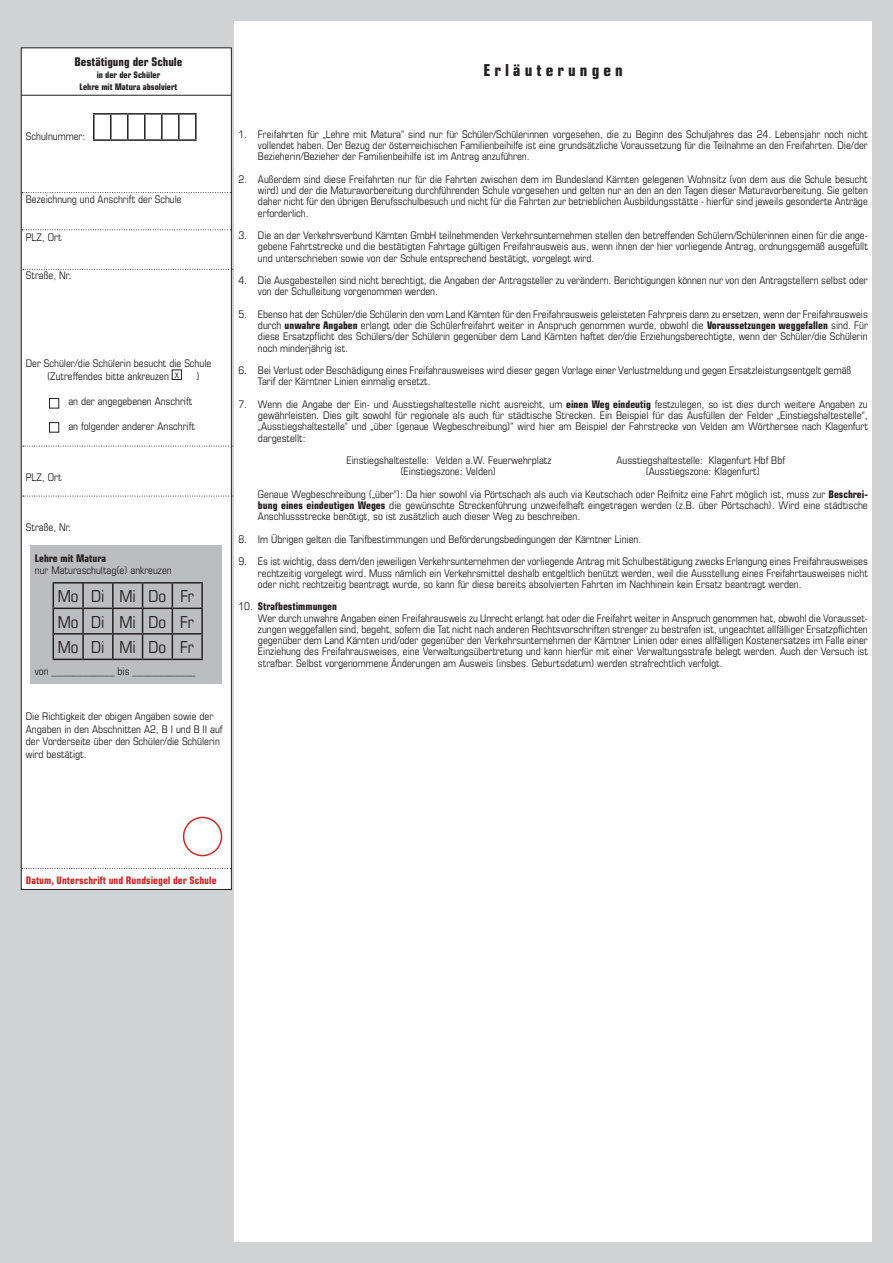
<style>
.page{position:relative;width:893px;height:1263px;background:#d1d2d4}
.page>*{position:absolute;margin:0;border:0;box-sizing:border-box;transform-origin:0 0}
.t1{font:condensed 16.5px/25.5px "Eurostile";color:#231f20;text-align:justify}
.t2{font:700 condensed 16.5px "Eurostile";color:#231f20}
.t3{font:700 condensed 12px "Eurostile";color:#231f20}
.t4{font:condensed 10.5px/11.2px "Eurostile";color:#231f20}
.t5{font:700 condensed 10.5px "Eurostile";color:#c72d29}
.t6{font:700 condensed 10.5px "Eurostile";color:#231f20}
.t7{font:700 condensed 9px/12px "Eurostile";color:#231f20;text-align:center}
.s1{font-weight:700}
</style>
<div class="page">
<div style="left:234px;top:21px;width:638px;height:1221px;background:#fff"></div>
<div style="left:21px;top:48px;width:210px;height:841px;background:#fff"></div>
<div style="left:172px;top:370px;width:10px;height:10px;border:1px solid #231f20"></div>
<div style="left:21px;top:47px;width:211px;height:843px;border:1px solid #231f20"></div>
<hr style="left:21px;top:95px;width:210px;height:1px;background:#231f20">
<hr style="left:93px;top:115px;width:2px;height:24px;background:#231f20">
<hr style="left:110px;top:115px;width:2px;height:24px;background:#231f20">
<hr style="left:127px;top:115px;width:2px;height:24px;background:#231f20">
<hr style="left:144px;top:115px;width:2px;height:24px;background:#231f20">
<hr style="left:161px;top:115px;width:2px;height:24px;background:#231f20">
<svg style="left:93px;top:113px;width:104px;height:2px"></svg>
<hr style="left:178px;top:115px;width:2px;height:24px;background:#231f20">
<hr style="left:195px;top:115px;width:2px;height:24px;background:#231f20">
<svg style="left:93px;top:139px;width:104px;height:2px"></svg>
<div style="left:49px;top:422px;width:10px;height:11px;border:1px solid #231f20"></div>
<div style="left:49px;top:398px;width:10px;height:10px;border:1px solid #231f20"></div>
<svg style="left:23px;top:446px;width:209px;height:1px"></svg>
<svg style="left:23px;top:496px;width:209px;height:1px"></svg>
<svg style="left:22px;top:868px;width:209px;height:1px"></svg>
<div style="left:183px;top:817px;width:39px;height:39px;border:2px solid #c72d29;border-radius:50%"></div>
<svg style="left:22px;top:192px;width:209px;height:1px"></svg>
<svg style="left:22px;top:229px;width:209px;height:1px"></svg>
<svg style="left:23px;top:269px;width:209px;height:1px"></svg>
<div style="left:31px;top:545px;width:191px;height:139px;background:#bcbdc0"></div>
<hr style="left:53px;top:582px;width:30px;height:1px;background:#231f20">
<hr style="left:83px;top:582px;width:30px;height:1px;background:#231f20">
<hr style="left:82px;top:583px;width:2px;height:25px;background:#231f20">
<hr style="left:113px;top:582px;width:30px;height:1px;background:#231f20">
<hr style="left:112px;top:583px;width:2px;height:25px;background:#231f20">
<hr style="left:172px;top:582px;width:31px;height:1px;background:#231f20">
<hr style="left:201px;top:583px;width:2px;height:25px;background:#231f20">
<hr style="left:53px;top:608px;width:30px;height:1px;background:#231f20">
<hr style="left:83px;top:608px;width:30px;height:1px;background:#231f20">
<hr style="left:82px;top:609px;width:2px;height:24px;background:#231f20">
<hr style="left:113px;top:608px;width:30px;height:1px;background:#231f20">
<hr style="left:112px;top:609px;width:2px;height:24px;background:#231f20">
<hr style="left:172px;top:608px;width:31px;height:1px;background:#231f20">
<hr style="left:201px;top:609px;width:2px;height:24px;background:#231f20">
<hr style="left:53px;top:633px;width:30px;height:2px;background:#231f20">
<svg style="left:53px;top:583px;width:1px;height:76px"></svg>
<hr style="left:83px;top:633px;width:30px;height:2px;background:#231f20">
<hr style="left:82px;top:635px;width:2px;height:24px;background:#231f20">
<hr style="left:113px;top:633px;width:30px;height:2px;background:#231f20">
<hr style="left:112px;top:635px;width:2px;height:24px;background:#231f20">
<hr style="left:172px;top:633px;width:31px;height:2px;background:#231f20">
<hr style="left:201px;top:635px;width:2px;height:24px;background:#231f20">
<hr style="left:53px;top:659px;width:30px;height:1px;background:#231f20">
<hr style="left:83px;top:659px;width:30px;height:1px;background:#231f20">
<hr style="left:113px;top:659px;width:30px;height:1px;background:#231f20">
<svg style="left:142px;top:582px;width:31px;height:78px"></svg>
<hr style="left:172px;top:659px;width:31px;height:1px;background:#231f20">
<p class="t3" style="left:74px;top:54px;width:109px">Bestätigung der Schule</p>
<p class="t7" style="left:79px;top:69px;width:100px">in der der Schüler<br>Lehre mit Matura absolviert</p>
<h1 class="t2" style="left:483px;top:60px;width:141px">E r l ä u t e r u n g e n</h1>
<p class="t4" style="left:26px;top:131px;width:61px">Schulnummer:</p>
<p class="t4" style="left:26px;top:194px;width:157px">Bezeichnung und Anschrift der Schule</p>
<p class="t4" style="left:26px;top:232px;width:37px">PLZ, Ort</p>
<p class="t4" style="left:26px;top:269px;width:47px">Straße, Nr.</p>
<p class="t4" style="left:47px;top:357px;width:166px;line-height:12.6px;text-indent:-21px">Der Schüler/die Schülerin besucht die Schule (Zutreffendes bitte ankreuzen x</p>
<p class="t4" style="left:196px;top:370px;width:5px">)</p>
<p class="t4" style="left:68px;top:395px;width:125px">an der angegebenen Anschrift</p>
<p class="t4" style="left:68px;top:421px;width:128px">an folgender anderer Anschrift</p>
<p class="t4" style="left:26px;top:471px;width:37px">PLZ, Ort</p>
<p class="t4" style="left:26px;top:521px;width:47px">Straße, Nr.</p>
<p class="t6" style="left:35px;top:552px;width:73px">Lehre mit Matura</p>
<p class="t4" style="left:35px;top:565px;width:138px">nur Maturaschultag(e) ankreuzen</p>
<h1 class="t1" style="left:58px;top:583px;width:138px">Mo Di Mi Do Fr Mo Di Mi Do Fr Mo Di Mi Do Fr</h1>
<p class="t4" style="left:35px;top:666px;width:162px">von ____________ bis ____________</p>
<p class="t4" style="left:26px;top:710px;width:198px;line-height:12.6px">Die Richtigkeit der obigen Angaben sowie der Angaben in den Abschnitten A2, B I und B II auf der Vorderseite über den Schüler/die Schülerin wird bestätigt.</p>
<p class="t4" style="left:258px;top:128px;width:611px;text-align:justify;text-indent:-20px">1. Freifahrten für „Lehre mit Matura“ sind nur für Schüler/Schülerinnen vorgesehen, die zu Beginn des Schuljahres das 24. Lebensjahr noch nicht vollendet haben. Der Bezug der österreichischen Familienbeihilfe ist eine grundsätzliche Voraussetzung für die Teilnahme an den Freifahrten. Die/der Bezieherin/Bezieher der Familienbeihilfe ist im Antrag anzuführen.</p>
<p class="t4" style="left:258px;top:173px;width:611px;text-align:justify;text-indent:-19px">2. Außerdem sind diese Freifahrten nur für die Fahrten zwischen dem im Bundesland Kärnten gelegenen Wohnsitz (von dem aus die Schule besucht wird) und der die Maturavorbereitung durchführenden Schule vorgesehen und gelten nur an den an den Tagen dieser Maturavorbereitung. Sie gelten daher nicht für den übrigen Berufsschulbesuch und nicht für die Fahrten zur betrieblichen Ausbildungsstätte - hierfür sind jeweils gesonderte Anträge erforderlich.</p>
<p class="t4" style="left:258px;top:230px;width:611px;text-align:justify;text-indent:-19px">3. Die an der Verkehrsverbund Kärnten GmbH teilnehmenden Verkehrsunternehmen stellen den betreffenden Schülern/Schülerinnen einen für die ange&shy;gebene Fahrtstrecke und die bestätigten Fahrtage gültigen Freifahrausweis aus, wenn ihnen der hier vorliegende Antrag, ordnungsgemäß ausgefüllt und unterschrieben sowie von der Schule entsprechend bestätigt, vorgelegt wird.</p>
<p class="t4" style="left:258px;top:274px;width:611px;text-indent:-19px">4. Die Ausgabestellen sind nicht berechtigt, die Angaben der Antragsteller zu verändern. Berichtigungen können nur von den Antragstellern selbst oder von der Schulleitung vorgenommen werden.</p>
<p class="t4" style="left:258px;top:308px;width:611px;text-align:justify;text-indent:-20px">5. Ebenso hat der Schüler/die Schülerin den vom Land Kärnten für den Freifahrausweis geleisteten Fahrpreis dann zu ersetzen, wenn der Freifahrausweis durch <span class="s1">unwahre Angaben</span> erlangt oder die Schülerfreifahrt weiter in Anspruch genommen wurde, obwohl die <span class="s1">Voraussetzungen weggefallen</span> sind. Für diese Ersatzpflicht des Schülers/der Schülerin gegenüber dem Land Kärnten haftet der/die Erziehungsberechtigte, wenn der Schüler/die Schülerin noch minderjährig ist.</p>
<p class="t4" style="left:258px;top:365px;width:595px;text-indent:-20px">6. Bei Verlust oder Beschädigung eines Freifahrausweises wird dieser gegen Vorlage einer Verlustmeldung und gegen Ersatzleistungsentgelt gemäß<br>Tarif der Kärntner Linien einmalig ersetzt.</p>
<p class="t4" style="left:258px;top:398px;width:611px;text-align:justify;text-indent:-20px">7. Wenn die Angabe der Ein- und Ausstiegshaltestelle nicht ausreicht, um <span class="s1">einen Weg eindeutig</span> festzulegen, so ist dies durch weitere Angaben zu gewährleisten. Dies gilt sowohl für regionale als auch für städtische Strecken. Ein Beispiel für das Ausfüllen der Felder „Einstiegshaltestelle“, „Ausstiegshaltestelle“ und „über (genaue Wegbeschreibung)“ wird hier am Beispiel der Fahrstrecke von Velden am Wörthersee nach Klagenfurt dargestellt:</p>
<p class="t4" style="left:346px;top:455px;width:206px">Einstiegshaltestelle: Velden a.W. Feuerwehrplatz</p>
<p class="t4" style="left:616px;top:455px;width:170px">Ausstiegshaltestelle: Klagenfurt Hbf Bbf</p>
<p class="t4" style="left:400px;top:466px;width:97px">(Einstiegszone: Velden)</p>
<p class="t4" style="left:258px;top:460px;width:611px;line-height:22.5px;text-indent:388px">(Ausstiegszone: Klagenfurt)<br>Genaue Wegbeschreibung („über“): Da hier sowohl via Pörtschach als auch via Keutschach oder Reifnitz eine Fahrt möglich ist, muss zur <span class="s1">Beschrei-</span></p>
<p class="t4" style="left:258px;top:500px;width:611px"><span class="s1">bung eines eindeutigen Weges</span> die gewünschte Streckenführung unzweifelhaft eingetragen werden (z.B. über Pörtschach). Wird eine städtische<br>Anschlussstrecke benötigt, so ist zusätzlich auch dieser Weg zu beschreiben.</p>
<p class="t4" style="left:238px;top:533px;width:404px">8. Im Übrigen gelten die Tarifbestimmungen und Beförderungsbedingungen der Kärntner Linien.</p>
<p class="t4" style="left:258px;top:556px;width:611px;text-align:justify;text-indent:-20px">9. Es ist wichtig, dass dem/den jeweiligen Verkehrsunternehmen der vorliegende Antrag mit Schulbestätigung zwecks Erlangung eines Freifahrausweises rechtzeitig vorgelegt wird. Muss nämlich ein Verkehrsmittel deshalb entgeltlich benützt werden, weil die Ausstellung eines Freifahrtausweises nicht oder nicht rechtzeitig beantragt wurde, so kann für diese bereits absolvierten Fahrten im Nachhinein kein Ersatz beantragt werden.</p>
<p class="t4" style="left:258px;top:601px;width:611px;text-indent:-19px">10. <span class="s1">Strafbestimmungen<br></span>Wer durch unwahre Angaben einen Freifahrausweis zu Unrecht erlangt hat oder die Freifahrt weiter in Anspruch genommen hat, obwohl die Vorausset&shy;zungen weggefallen sind, begeht, sofern die Tat nicht nach anderen Rechtsvorschriften strenger zu bestrafen ist, ungeachtet allfälliger Ersatzpflichten gegenüber dem Land Kärnten und/oder gegenüber den Verkehrsunternehmen der Kärntner Linien oder eines allfälligen Kostenersatzes im Falle einer Einziehung des Freifahrausweises, eine Verwaltungsübertretung und kann hierfür mit einer Verwaltungsstrafe belegt werden. Auch der Versuch ist strafbar. Selbst vorgenommene Änderungen am Ausweis (insbes. Geburtsdatum) werden strafrechtlich verfolgt.</p>
<p class="t5" style="left:26px;top:874px;width:192px">Datum, Unterschrift und Rundsiegel der Schule</p>
</div>
